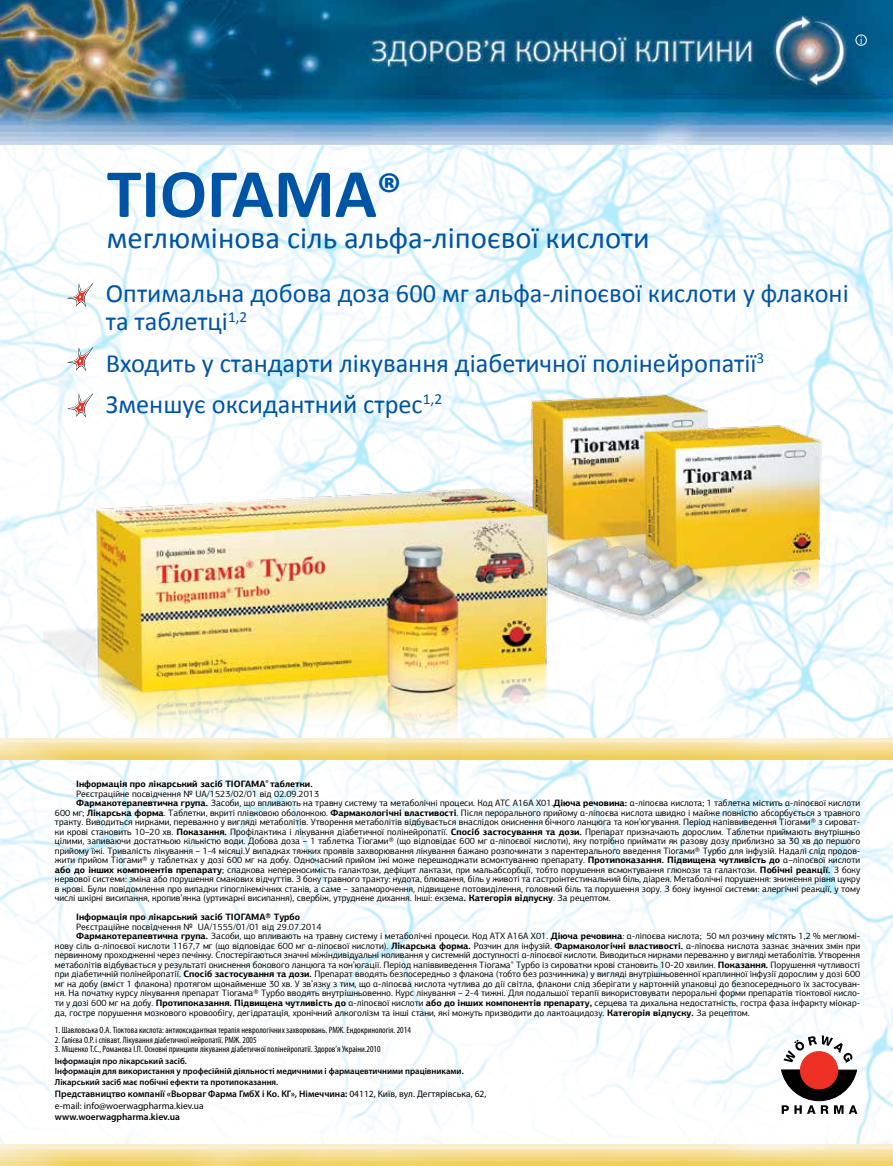
<style>
.page{position:relative;width:893px;height:1166px;background:#fff}
.page>*{position:absolute;margin:0;border:0;box-sizing:border-box;transform-origin:0 0}
.t1{font:700 69.6px "Calibri";color:#0054a6}
.t2{font:30.75px "Calibri";color:#0054a6}
.t3{font:26.4px/27.9px "Calibri";color:#0054a6}
.t4{font:9.45px/11.7px "Myriad Pro";color:#000}
.t5{font:600 9.45px "Myriad Pro";color:#000}
.t6{font:9.15px "PF Agora Sans Pro";color:#000}
.t7{font:condensed 9.15px "Myriad Pro";color:#000}
.t8{font:700 9.15px "PF Agora Sans Pro";color:#000}
.t9{font:600 8.7px/10.2px "Myriad Pro";color:#000}
.s1{font-size:49.2px}
.s2{font-weight:700}
.s3{font-style:italic}
.s4{font-weight:600}
</style>
<div class="page">
<img style="left:0;top:0;width:893px;height:1165px">
<img style="left:1px;top:0;width:892px;height:145px">
<img style="left:1px;top:1143px;width:892px;height:22px">
<img style="left:1px;top:738px;width:892px;height:20px">
<svg style="left:67px;top:282px;width:26px;height:25px"></svg>
<svg style="left:67px;top:346px;width:26px;height:25px"></svg>
<svg style="left:67px;top:393px;width:26px;height:24px"></svg>
<img style="left:485px;top:395px;width:336px;height:227px">
<svg style="left:781px;top:1069px;width:76px;height:44px"></svg>
<svg style="left:783px;top:1035px;width:70px;height:27px"></svg>
<div style="left:800px;top:1051px;width:38px;height:37px;background:#ee3124;border-radius:50%"></div>
<div style="left:800px;top:1051px;width:38px;height:37px;border:1px solid #ee3124;border-radius:50%"></div>
<img style="left:43px;top:488px;width:511px;height:282px">
<div style="left:856px;top:35px;width:11px;height:11px;border:1px solid #fff;border-radius:50%"></div>
<svg style="left:860px;top:36px;width:2px;height:8px"></svg>
<h1 class="t1" style="left:107px;top:149px;width:296px">ТІОГАМА<span class="s1">®</span></h1>
<h2 class="t2" style="left:107px;top:218px;width:544px">меглюмінова сіль альфа-ліпоєвої кислоти</h2>
<h3 class="t3" style="left:106px;top:280px;width:744px">Оптимальна добова доза 600 мг альфа-ліпоєвої кислоти у флаконі та таблетці<sup>1,2</sup></h3>
<h3 class="t3" style="left:106px;top:342px;width:660px;line-height:41.1px">Входить у стандарти лікування діабетичної полінейропатії<sup>3<br></sup>Зменшує оксидантний стрес<sup>1,2</sup></h3>
<p class="t8" style="left:76px;top:778px;width:238px">Інформація про лікарський засіб ТІОГАМА<sup>®</sup> таблетки.</p>
<p class="t6" style="left:76px;top:787px;width:244px">Реєстраційне посвідчення № UA/1523/02/01 від 02.09.2013</p>
<p class="t6" style="left:76px;top:797px;width:786px"><span class="s2">Фармакотерапевтична група.</span> Засоби, що впливають на травну систему та метаболічні процеси. Код АТС А16А Х01.<span class="s2">Діюча речовина:</span> α-ліпоєва кислота; 1 таблетка містить α-ліпоєвої кислоти</p>
<p class="t6" style="left:55px;top:806px;width:807px">600 мг; <span class="s2">Лікарська форма</span>. Таблетки, вкриті плівковою оболонкою. <span class="s2">Фармакологічні властивості</span>. Після перорального прийому α-ліпоєва кислота швидко і майже повністю абсорбується з травного</p>
<p class="t6" style="left:55px;top:816px;width:807px">тракту. Виводиться нирками, переважно у вигляді метаболітів. Утворення метаболітів відбувається внаслідок окиснення бічного ланцюга та кон’югування. Період напіввиведення Тіогами® з сироват-</p>
<p class="t6" style="left:55px;top:825px;width:807px">ки крові становить 10–20 хв. <span class="s2">Показання.</span> Профілактика і лікування діабетичної полінейропатії. <span class="s2">Спосіб застосування та дози.</span> Препарат призначають дорослим. Таблетки приймають внутрішньо</p>
<p class="t6" style="left:55px;top:835px;width:807px">цілими, запиваючи достатньою кількістю води. Добова доза – 1 таблетка Тіогами® (що відповідає 600 мг α-ліпоєвої кислоти), яку потрібно приймати як разову дозу приблизно за 30 хв до першого</p>
<p class="t6" style="left:55px;top:844px;width:807px">прийому їжі. Тривалість лікування – 1-4 місяці.У випадках тяжких проявів захворювання лікування бажано розпочинати з парентерального введення Тіогами® Турбо для інфузій. Надалі слід продов-</p>
<p class="t6" style="left:55px;top:854px;width:807px">жити прийом Тіогами® у таблетках у дозі 600 мг на добу. Одночасний прийом їжі може перешкоджати всмоктуванню препарату. <span class="s2">Протипоказання. Підвищена чутливість до</span> α–ліпоєвої кислоти</p>
<p class="t6" style="left:55px;top:863px;width:807px"><span class="s2">або до інших компонентів препарату</span>; спадкова непереносимість галактози, дефіцит лактази, при мальабсорбції, тобто порушення всмоктування глюкози та галактози. <span class="s2">Побічні реакції.</span> З боку</p>
<p class="t6" style="left:55px;top:873px;width:807px">нервової системи: зміна або порушення смакових відчуттів. З боку травного тракту: нудота, блювання, біль у животі та гастроінтестинальний біль, діарея. Метаболічні порушення: зниження рівня цукру</p>
<p class="t6" style="left:55px;top:882px;width:807px">в крові. Були повідомлення про випадки гіпоглікемічних станів, а саме – запаморочення, підвищене потовиділення, головний біль та порушення зору. З боку імунної системи: алергічні реакції, у тому</p>
<p class="t6" style="left:55px;top:892px;width:557px">числі шкірні висипання, кропив’янка (уртикарні висипання), свербіж, утруднене дихання. Інші: екзема<span class="s2">. Категорія відпуску</span>. За рецептом.</p>
<p class="t8" style="left:76px;top:911px;width:225px">Інформація про лікарський засіб ТІОГАМА® Турбо</p>
<p class="t6" style="left:76px;top:921px;width:247px">Реєстраційне посвідчення № UA/1555/01/01 від 29.07.2014</p>
<p class="t6" style="left:76px;top:930px;width:786px"><span class="s2">Фармакотерапевтична група.</span> Засоби, що впливають на травну систему і метаболічні процеси. Код АТХ А16А Х01. <span class="s2">Діюча речовина</span><span class="s3">:</span> α-ліпоєва кислота; 50 мл розчину містять 1,2 % меглюмі-</p>
<p class="t6" style="left:55px;top:940px;width:807px">нову сіль α-ліпоєвої кислоти 1167,7 мг (що відповідає 600 мг α-ліпоєвої кислоти). <span class="s2">Лікарська форма.</span> Розчин для інфузій. <span class="s2">Фармакологічні властивості.</span> α-ліпоєва кислота зазнає значних змін при</p>
<p class="t6" style="left:55px;top:949px;width:807px">первинному проходженні через печінку. Спостерігаються значні міжіндивідуальні коливання у системній доступності α-ліпоєвої кислоти. Виводиться нирками переважно у вигляді метаболітів. Утворення</p>
<p class="t6" style="left:55px;top:959px;width:807px">метаболітів відбувається у результаті окиснення бокового ланцюга та кон’югації. Період напіввиведення Тіогама<sup>®</sup> Турбо із сироватки крові становить 10-20 хвилин. <span class="s2">Показання.</span> Порушення чутливості</p>
<p class="t6" style="left:55px;top:968px;width:807px">при діабетичній полінейропатії. <span class="s2">Спосіб застосування та дози.</span> Препарат вводять безпосередньо з флакона (тобто без розчинника) у вигляді внутрішньовенної краплинної інфузії дорослим у дозі 600</p>
<p class="t6" style="left:55px;top:978px;width:807px">мг на добу (вміст 1 флакона) протягом щонайменше 30 хв. У зв’язку з тим, що α-ліпоєва кислота чутлива до дії світла, флакони слід зберігати у картонній упаковці до безпосереднього їх застосуван-</p>
<p class="t6" style="left:55px;top:987px;width:807px">ня. На початку курсу лікування препарат Тіогама® Турбо вводять внутрішньовенно. Курс лікування – 2-4 тижні. Для подальшої терапії використовувати пероральні форми препаратів тіоктової кисло-</p>
<p class="t6" style="left:55px;top:997px;width:807px">ти у дозі 600 мг на добу. <span class="s2">Протипоказання. Підвищена чутливість до</span> α-ліпоєвої кислоти <span class="s2">або до інших компонентів препарату,</span> серцева та дихальна недостатність, гостра фаза інфаркту міокар-</p>
<p class="t6" style="left:55px;top:1006px;width:696px">да, гостре порушення мозкового кровообігу, дегідратація, хронічний алкоголізм та інші cтани, які можуть призводити до лактоацидозу. <span class="s2">Категорія відпуску.</span> За рецептом.</p>
<p class="t7" style="left:55px;top:1023px;width:357px">1. Шавловська О.А. Тіоктова кислота: антиоксидантная терапія неврологічних захворювань. РМЖ. Ендокринологія. 2014</p>
<p class="t7" style="left:55px;top:1033px;width:203px">2. Галієва О.Р. і співавт. Лікування діабетичної нейропатії. РМЖ. 2005</p>
<p class="t7" style="left:55px;top:1043px;width:327px">3. Міщенко Т.С., Романова І.П. Основні принципи лікування діабетичної полінейропатії. Здоров’я Украіни.2010</p>
<p class="t9" style="left:55px;top:1055px;width:410px">Інформація про лікарський засіб.<br>Інформація для використання у професійній діяльності медичними і фармацевтичними працівниками.<br>Лікарський засіб має побічні ефекти та протипоказання.</p>
<p class="t4" style="left:55px;top:1087px;width:433px"><span class="s4">Представництво компанії «Вьорваг Фарма ГмбХ і Ко. КГ», Німеччина:</span> 04112, Київ, вул. Дегтярівська, 62, e-mail: info@woerwagpharma.kiev.ua</p>
<p class="t5" style="left:55px;top:1110px;width:127px">www.woerwagpharma.kiev.ua</p>
</div>
